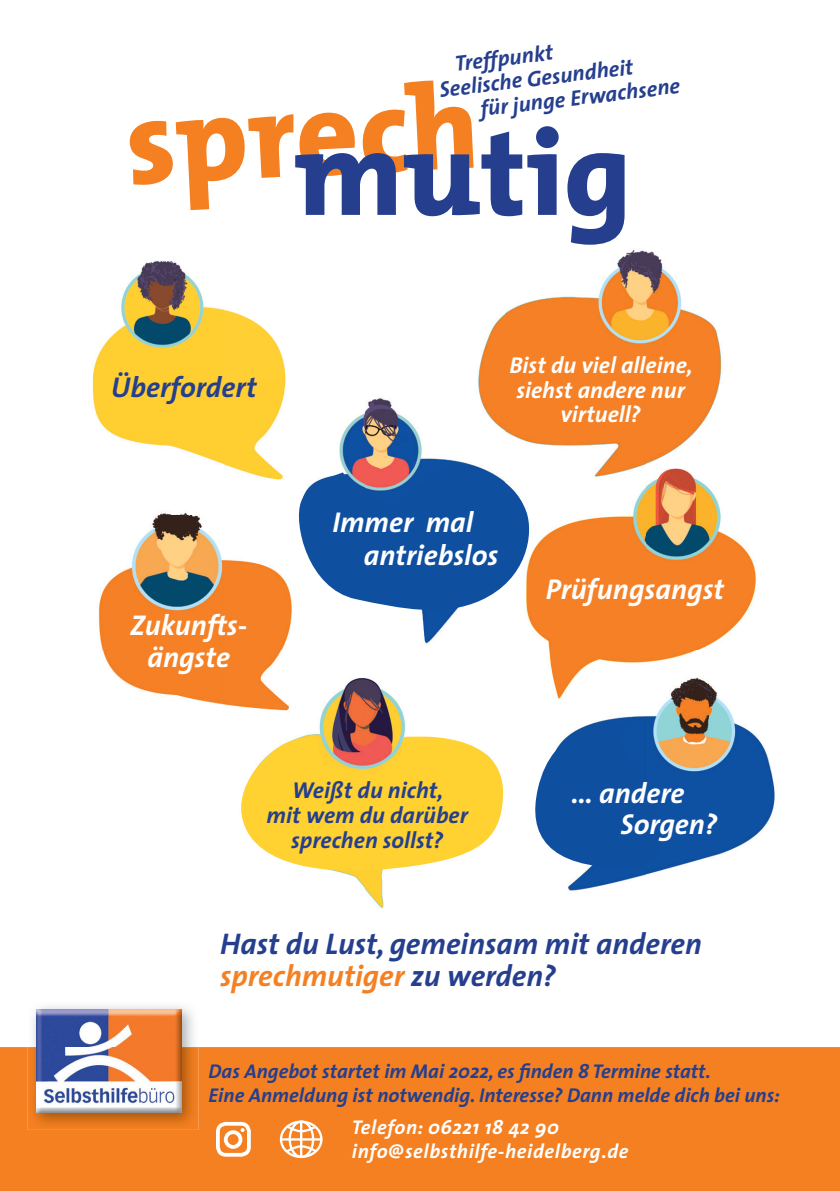
<style>
.page{position:relative;width:840px;height:1191px;background:#fff}
.page>*{position:absolute;margin:0;border:0;box-sizing:border-box;transform-origin:0 0}
.t1{font:800 121.6px "The Mix";color:#f58021}
.t2{font:800 121.6px "The Mix";color:#253f8e}
.t3{font:italic 700 30px/32.4px "The Sans";color:#253f8e}
.t4{font:italic 700 28.8px/31px "The Sans";color:#fff;text-align:center}
.t5{font:italic 700 28.8px "The Sans";color:#253f8e}
.t6{font:italic 700 23px/24.8px "The Sans";color:#253f8e;text-align:center}
.t7{font:italic 700 23px/24.8px "The Sans";color:#fff;text-align:center}
.t8{font:italic 700 22px "The Sans";color:#253f8e}
.t9{font:italic 700 20px/24px "The Sans";color:#253f8e}
.t10{font:italic 700 20px/24px "The Sans";letter-spacing:.03em;color:#fff}
.s1{color:#f58021}
</style>
<div class="page">
<div style="left:0;top:1047px;width:839px;height:144px;background:#f58021"></div>
<img style="left:92px;top:249px;width:683px;height:659px">
<svg style="left:527px;top:721px;width:175px;height:146px;background:#3f6faa"></svg>
<svg style="left:293px;top:465px;width:240px;height:152px"></svg>
<svg style="left:233px;top:727px;width:273px;height:149px;fill:#ffd131"></svg>
<img style="left:28px;top:1006px;width:170px;height:123px">
<img style="left:36px;top:1009px;width:145px;height:103px">
<hr style="left:281px;top:1138px;width:40px;height:2px;background:#fff">
<div style="left:280px;top:1120px;width:42px;height:38px;border:2px solid #fff;border-radius:50%"></div>
<div style="left:288px;top:1120px;width:26px;height:38px;border:2px solid #fff;border-radius:50%"></div>
<hr style="left:300px;top:1122px;width:2px;height:35px;background:#fff">
<svg style="left:284px;top:1144px;width:33px;height:10px"></svg>
<svg style="left:284px;top:1123px;width:33px;height:10px"></svg>
<div style="left:216px;top:1121px;width:35px;height:35px;border:4px solid #fff;border-radius:8px"></div>
<div style="left:224px;top:1130px;width:18px;height:18px;border:4px solid #fff;border-radius:50%"></div>
<svg style="left:240px;top:1128px;width:4px;height:4px"></svg>
<p class="t8" style="left:452px;top:45px;width:100px;rotate:-7deg">Treffpunkt</p>
<p class="t8" style="left:437px;top:72px;width:196px;rotate:-7deg">Seelische G esundheit</p>
<h1 class="t1" style="left:120px;top:42px;width:355px;rotate:-3deg">sprech</h1>
<p class="t8" style="left:478px;top:91px;width:202px;rotate:-7deg">für junge Erw achsene</p>
<h1 class="t2" style="left:294px;top:71px;width:338px">mutig</h1>
<h3 class="t5" style="left:111px;top:363px;width:147px">Überfordert</h3>
<h3 class="t4" style="left:130px;top:609px;width:119px">Zukunfts&shy;ängste</h3>
<p class="t7" style="left:509px;top:352px;width:184px">Bist du viel alleine, siehst andere nur virtuell?</p>
<h3 class="t4" style="left:332px;top:506px;width:142px">Immer mal</h3>
<h3 class="t4" style="left:364px;top:539px;width:136px">antriebslos</h3>
<h3 class="t4" style="left:545px;top:573px;width:180px">Prüfungsangst</h3>
<p class="t6" style="left:266px;top:777px;width:203px">Weißt du nicht,<br>mit wem du darüber sprechen sollst?</p>
<h3 class="t4" style="left:620px;top:776px;width:98px;text-align:left;text-indent:-49px">… andere<br>Sorgen?</h3>
<h2 class="t3" style="left:220px;top:927px;width:483px">Hast du Lust, gemeinsam mit anderen <span class="s1">sprechmutiger</span> zu werden?</h2>
<p class="t9" style="left:208px;top:1058px;width:572px">Das Angebot startet im Mai 2022, es finden 8 Termine statt.<br>Eine Anmeldung ist notwendig. Interesse? Dann melde dich bei uns:</p>
<p class="t10" style="left:351px;top:1114px;width:278px">Telefon: 06221 18 42 90 info@selbsthilfe-heidelberg.de</p>
</div>
